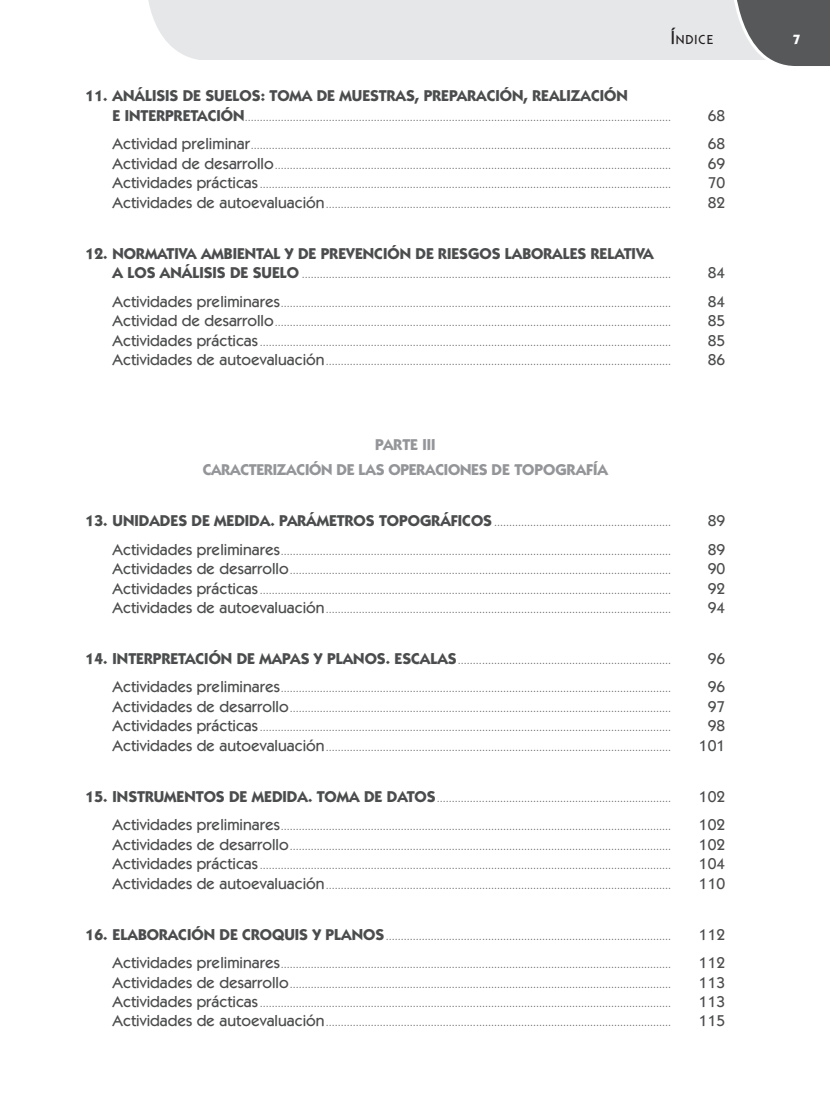
<style>
.page{position:relative;width:830px;height:1106px;background:#fff}
.page>*{position:absolute;margin:0;border:0;box-sizing:border-box;transform-origin:0 0}
.t1{font:700 15.75px "ITC Kabel Std";color:#4b4c4d}
.t2{font:500 15.75px "ITC Kabel Std";color:#4b4c4d}
.t3{font:700 15.75px/24.8px "ITC Kabel Std";letter-spacing:-.015em;color:#939598;text-align:center}
.t4{font:700 13.5px "ITC Kabel Std";color:#fff}
.t5{font:500 13.2px "ITC Kabel Std";letter-spacing:.07em;color:#231f20}
.t6{font:12px "ITC Kabel Std";color:#4b4c4d}
.s1{font-size:18.75px}
.s2{font-weight:700;font-size:15.75px}
.s3{font-weight:500;font-size:15.75px}
</style>
<div class="page">
<div style="left:148px;top:0;width:581px;height:60px;background:#e6e7e9"></div>
<svg style="left:729px;top:0;width:100px;height:66px;background:#797a7b"></svg>
<p class="t5" style="left:670px;top:31px;width:44px"><span class="s1">Í</span>NDICE</p>
<p class="t4" style="left:792px;top:31px;width:9px">7</p>
<h1 class="t1" style="left:86px;top:86px;width:543px">11. ANÁLISIS DE SUELOS: TOMA DE MUESTRAS, PREPARACIÓN, REALIZACIÓN</h1>
<p class="t6" style="left:112px;top:110px;width:559px"><span class="s2">E INTERPRETACIÓN</span>..............................................................................................................................................</p>
<h1 class="t2" style="left:707px;top:106px;width:19px">68</h1>
<p class="t6" style="left:113px;top:138px;width:559px"><span class="s3">Actividad preliminar</span>............................................................................................................................................</p>
<h1 class="t2" style="left:707px;top:135px;width:19px">68</h1>
<p class="t6" style="left:112px;top:158px;width:560px"><span class="s3">Actividad de desarrollo</span>....................................................................................................................................</p>
<h1 class="t2" style="left:707px;top:154px;width:19px">69</h1>
<p class="t6" style="left:112px;top:177px;width:560px"><span class="s3">Actividades prácticas</span>.........................................................................................................................................</p>
<h1 class="t2" style="left:707px;top:174px;width:19px">70</h1>
<p class="t6" style="left:112px;top:197px;width:560px"><span class="s3">Actividades de autoevaluación</span>...................................................................................................................</p>
<h1 class="t2" style="left:707px;top:193px;width:19px">82</h1>
<h1 class="t1" style="left:85px;top:244px;width:569px">12. NORMATIVA AMBIENTAL Y DE PREVENCIÓN DE RIESGOS LABORALES RELATIVA</h1>
<p class="t6" style="left:112px;top:267px;width:560px"><span class="s2">A LOS ANÁLISIS DE SUELO</span> ...........................................................................................................................</p>
<h1 class="t2" style="left:707px;top:263px;width:19px">84</h1>
<p class="t6" style="left:113px;top:295px;width:559px"><span class="s3">Actividades preliminares</span>..................................................................................................................................</p>
<h1 class="t2" style="left:707px;top:292px;width:19px">84</h1>
<p class="t6" style="left:112px;top:315px;width:560px"><span class="s3">Actividad de desarrollo</span>....................................................................................................................................</p>
<h1 class="t2" style="left:707px;top:311px;width:19px">85</h1>
<p class="t6" style="left:112px;top:334px;width:560px"><span class="s3">Actividades prácticas</span>.........................................................................................................................................</p>
<h1 class="t2" style="left:707px;top:331px;width:19px">85</h1>
<p class="t6" style="left:112px;top:354px;width:560px"><span class="s3">Actividades de autoevaluación</span>...................................................................................................................</p>
<h1 class="t2" style="left:707px;top:350px;width:19px">86</h1>
<h1 class="t3" style="left:203px;top:432px;width:406px">PARTE III<br>CARACTERIZACIÓN DE LAS OPERACIONES DE TOPOGRAFÍA</h1>
<p class="t6" style="left:86px;top:515px;width:586px"><span class="s2">13. UNIDADES DE MEDIDA. PARÁMETROS TOPOGRÁFICOS</span> ...........................................................</p>
<h1 class="t2" style="left:707px;top:511px;width:19px">89</h1>
<p class="t6" style="left:113px;top:543px;width:559px"><span class="s3">Actividades preliminares</span>..................................................................................................................................</p>
<h1 class="t2" style="left:707px;top:540px;width:19px">89</h1>
<p class="t6" style="left:112px;top:563px;width:560px"><span class="s3">Actividades de desarrollo</span>...............................................................................................................................</p>
<h1 class="t2" style="left:707px;top:559px;width:19px">90</h1>
<p class="t6" style="left:112px;top:582px;width:560px"><span class="s3">Actividades prácticas</span>.........................................................................................................................................</p>
<h1 class="t2" style="left:707px;top:579px;width:19px">92</h1>
<p class="t6" style="left:112px;top:602px;width:560px"><span class="s3">Actividades de autoevaluación</span>...................................................................................................................</p>
<h1 class="t2" style="left:707px;top:598px;width:19px">94</h1>
<p class="t6" style="left:85px;top:653px;width:587px"><span class="s2">14. INTERPRETACIÓN DE MAPAS Y PLANOS. ESCALAS</span>.......................................................................</p>
<h1 class="t2" style="left:707px;top:649px;width:19px">96</h1>
<p class="t6" style="left:113px;top:681px;width:559px"><span class="s3">Actividades preliminares</span>..................................................................................................................................</p>
<h1 class="t2" style="left:707px;top:677px;width:19px">96</h1>
<p class="t6" style="left:112px;top:700px;width:560px"><span class="s3">Actividades de desarrollo</span>...............................................................................................................................</p>
<h1 class="t2" style="left:707px;top:697px;width:19px">97</h1>
<p class="t6" style="left:112px;top:720px;width:560px"><span class="s3">Actividades prácticas</span>.........................................................................................................................................</p>
<h1 class="t2" style="left:707px;top:716px;width:19px">98</h1>
<p class="t6" style="left:112px;top:739px;width:560px"><span class="s3">Actividades de autoevaluación</span>...................................................................................................................</p>
<h1 class="t2" style="left:698px;top:736px;width:28px">101</h1>
<p class="t6" style="left:85px;top:790px;width:586px"><span class="s2">15. INSTRUMENTOS DE MEDIDA. TOMA DE DATOS</span>..............................................................................</p>
<h1 class="t2" style="left:698px;top:787px;width:28px">102</h1>
<p class="t6" style="left:113px;top:819px;width:559px"><span class="s3">Actividades preliminares</span>..................................................................................................................................</p>
<h1 class="t2" style="left:698px;top:815px;width:28px">102</h1>
<p class="t6" style="left:112px;top:838px;width:560px"><span class="s3">Actividades de desarrollo</span>...............................................................................................................................</p>
<h1 class="t2" style="left:698px;top:835px;width:28px">102</h1>
<p class="t6" style="left:112px;top:858px;width:560px"><span class="s3">Actividades prácticas</span>.........................................................................................................................................</p>
<h1 class="t2" style="left:698px;top:854px;width:28px">104</h1>
<p class="t6" style="left:112px;top:877px;width:560px"><span class="s3">Actividades de autoevaluación</span>...................................................................................................................</p>
<h1 class="t2" style="left:698px;top:874px;width:28px">110</h1>
<p class="t6" style="left:85px;top:928px;width:587px"><span class="s2">16. ELABORACIÓN DE CROQUIS Y PLANOS</span>...............................................................................................</p>
<h1 class="t2" style="left:698px;top:925px;width:28px">112</h1>
<p class="t6" style="left:113px;top:957px;width:559px"><span class="s3">Actividades preliminares</span>..................................................................................................................................</p>
<h1 class="t2" style="left:698px;top:953px;width:28px">112</h1>
<p class="t6" style="left:112px;top:976px;width:560px"><span class="s3">Actividades de desarrollo</span>...............................................................................................................................</p>
<h1 class="t2" style="left:698px;top:972px;width:28px">113</h1>
<p class="t6" style="left:112px;top:995px;width:560px"><span class="s3">Actividades prácticas</span>.........................................................................................................................................</p>
<h1 class="t2" style="left:698px;top:992px;width:28px">113</h1>
<p class="t6" style="left:112px;top:1015px;width:560px"><span class="s3">Actividades de autoevaluación</span>...................................................................................................................</p>
<h1 class="t2" style="left:698px;top:1011px;width:28px">115</h1>
</div>
